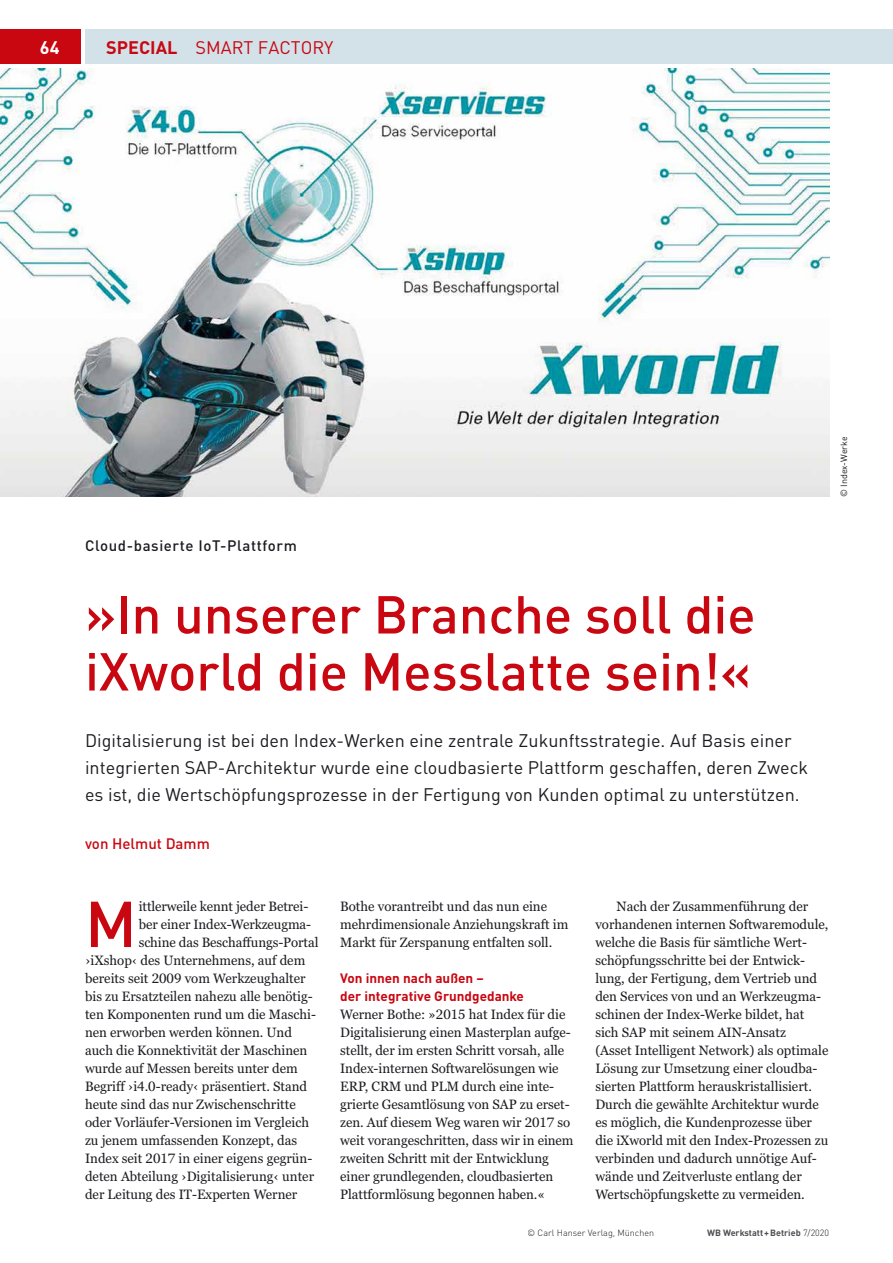
<style>
.page{position:relative;width:893px;height:1263px;background:#fff}
.page>*{position:absolute;margin:0;border:0;box-sizing:border-box;transform-origin:0 0}
.t1{font:500 63.75px "DINOT";color:#c90711}
.t2{font:500 52.5px/57px "DINOT";color:#c90711}
.t3{font:18px/27px "DINOT";letter-spacing:.005em;color:#1b1c20}
.t4{font:18px "DINOT";color:#c90711}
.t5{font:700 18px "DINOT";color:#fff}
.t6{font:500 15px "DINOT";letter-spacing:.04em;color:#1b1c20}
.t7{font:500 15px "DINOT";color:#c90711}
.t8{font:13.5px/18px "Georgia Pro";color:#1b1c20}
.t9{font:700 13.5px/18px "DINOT";color:#c90711}
.t10{font:300 9px "DINOT";color:#1b1c20}
.t11{font:700 9px "DINOT";color:#504e53}
.t12{font:9px "DINOT";color:#1b1c20}
.s1{font-weight:700}
.s2{font-weight:300;color:#1b1c20}
</style>
<div class="page">
<div style="left:0;top:30px;width:81px;height:34px;background:#c90711"></div>
<div style="left:85px;top:30px;width:808px;height:34px;background:#d3e1e9"></div>
<img style="left:0;top:68px;width:829px;height:429px">
<h3 class="t5" style="left:40px;top:35px;width:21px">64</h3>
<h3 class="t4" style="left:106px;top:36px;width:229px"><span class="s1">SPECIAL</span> SMART FACTORY</h3>
<p class="t6" style="left:85px;top:536px;width:213px">Cloud-basierte IoT-Plattform</p>
<h2 class="t2" style="left:85px;top:585px;width:672px">»In unserer Branche soll die iXworld die Messlatte sein!«</h2>
<p class="t3" style="left:85px;top:727px;width:725px">Digitalisierung ist bei den Index-Werken eine zentrale Zukunftsstrategie. Auf Basis einer integrierten SAP-Architektur wurde eine cloudbasierte Plattform geschaffen, deren Zweck es ist, die Wertschöpfungsprozesse in der Fertigung von Kunden optimal zu unterstützen.</p>
<p class="t7" style="left:85px;top:834px;width:126px">von Helmut Damm</p>
<p class="t12" style="left:838px;top:497px;width:62px;rotate:-90deg">© Index-Werke</p>
<h1 class="t1" style="left:85px;top:883px;width:53px">M</h1>
<p class="t8" style="left:139px;top:898px;width:171px">ittlerweile kennt jeder Betrei-</p>
<p class="t8" style="left:139px;top:916px;width:174px">ber einer Index-Werkzeugma-</p>
<p class="t8" style="left:139px;top:934px;width:181px">schine das Beschaffungs-Portal</p>
<p class="t8" style="left:85px;top:952px;width:222px">›iXshop‹ des Unternehmens, auf dem</p>
<p class="t8" style="left:85px;top:970px;width:222px">bereits seit 2009 vom Werkzeughalter</p>
<p class="t8" style="left:85px;top:988px;width:229px">bis zu Ersatzteilen nahezu alle benötig-</p>
<p class="t8" style="left:85px;top:1006px;width:232px">ten Komponenten rund um die Maschi-</p>
<p class="t8" style="left:85px;top:1024px;width:208px">nen erworben werden können. Und</p>
<p class="t8" style="left:85px;top:1042px;width:224px">auch die Konnektivität der Maschinen</p>
<p class="t8" style="left:85px;top:1060px;width:214px">wurde auf Messen bereits unter dem</p>
<p class="t8" style="left:85px;top:1078px;width:224px">Begriff ›i4.0-ready‹ präsentiert. Stand</p>
<p class="t8" style="left:85px;top:1096px;width:212px">heute sind das nur Zwischenschritte</p>
<p class="t8" style="left:85px;top:1114px;width:226px">oder Vorläufer-Versionen im Vergleich</p>
<p class="t8" style="left:85px;top:1132px;width:214px">zu jenem umfassenden Konzept, das</p>
<p class="t8" style="left:85px;top:1150px;width:229px">Index seit 2017 in einer eigens gegrün-</p>
<p class="t8" style="left:85px;top:1168px;width:231px">deten Abteilung ›Digitalisierung‹ unter</p>
<p class="t8" style="left:85px;top:1186px;width:214px">der Leitung des IT-Experten Werner</p>
<p class="t8" style="left:340px;top:898px;width:230px">Bothe vorantreibt und das nun eine mehrdimensionale Anziehungskraft im<br>Markt für Zerspanung entfalten soll.</p>
<p class="t9" style="left:340px;top:969px;width:185px">Von innen nach außen –<br>der integrative Grundgedanke</p>
<p class="t8" style="left:340px;top:1006px;width:235px">Werner Bothe: »2015 hat Index für die Digitalisierung einen Masterplan aufge&shy;stellt, der im ersten Schritt vorsah, alle Index-internen Softwarelösungen wie ERP, CRM und PLM durch eine inte&shy;grierte Gesamtlösung von SAP zu erset&shy;zen. Auf diesem Weg waren wir 2017 so weit vorangeschritten, dass wir in einem zweiten Schritt mit der Entwicklung einer grundlegenden, cloudbasierten Plattformlösung begonnen haben.«</p>
<p class="t8" style="left:595px;top:898px;width:235px;text-indent:21px">Nach der Zusammenführung der vorhandenen internen Softwaremodule, welche die Basis für sämtliche Wert&shy;schöpfungsschritte bei der Entwick&shy;lung, der Fertigung, dem Vertrieb und den Services von und an Werkzeugma&shy;schinen der Index-Werke bildet, hat sich SAP mit seinem AIN-Ansatz<br>(Asset Intelligent Network) als optimale Lösung zur Umsetzung einer cloudba&shy;sierten Plattform herauskristallisiert.<br>Durch die gewählte Architektur wurde es möglich, die Kundenprozesse über die iXworld mit den Index-Prozessen zu verbinden und dadurch unnötige Auf&shy;wände und Zeitverluste entlang der Wertschöpfungskette zu vermeiden.</p>
<p class="t10" style="left:527px;top:1227px;width:128px">© Carl Hanser Verlag, München</p>
<p class="t11" style="left:707px;top:1227px;width:124px">WB Werkstatt + Betrieb <span class="s2">7/2020</span></p>
</div>
